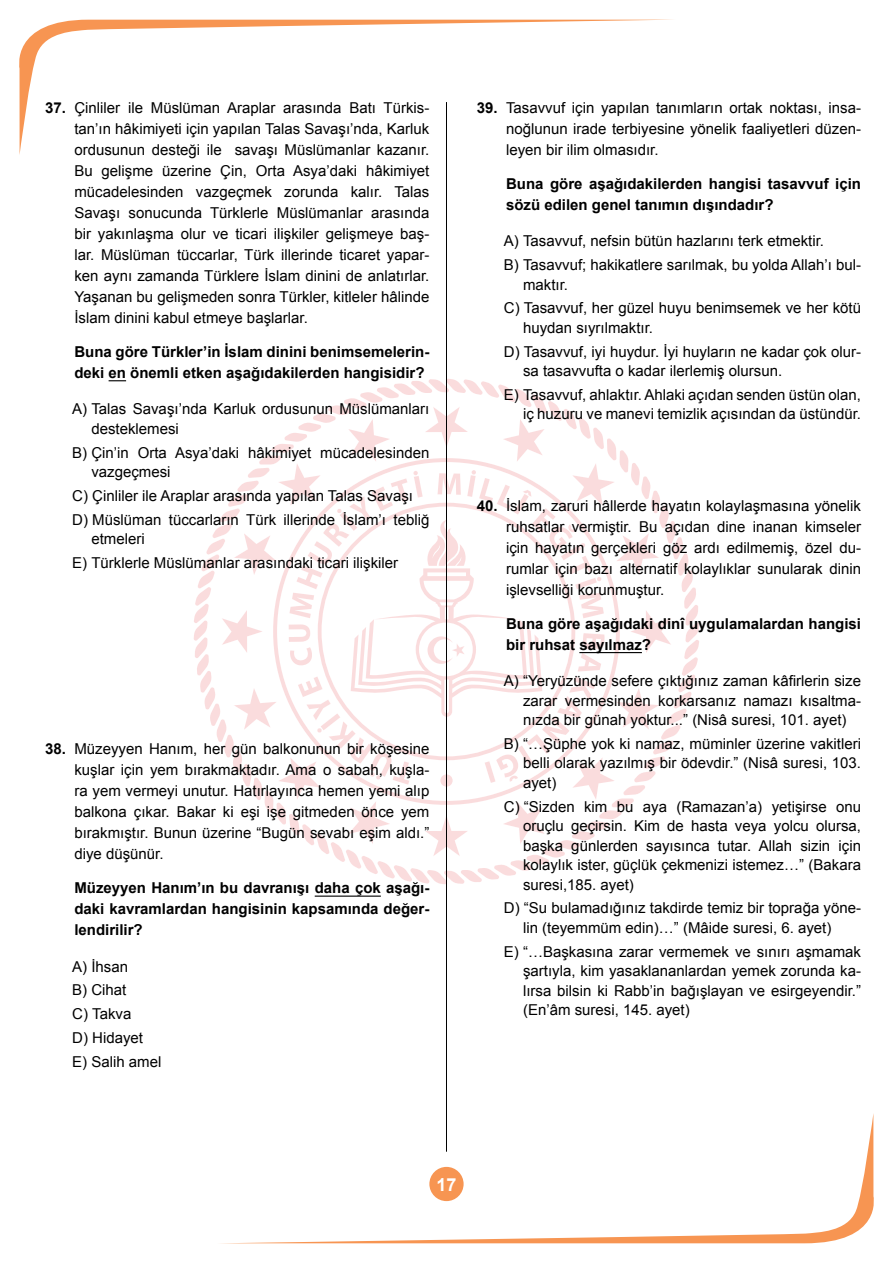
<style>
.page{position:relative;width:893px;height:1263px;background:#fff}
.page>*{position:absolute;margin:0;border:0;box-sizing:border-box;transform-origin:0 0}
.t1{font:700 18px "Arial";color:#fff}
.t2{font:15px/21px "Arial";color:#000}
.t3{font:700 15px/21px "Arial";color:#000}
.s1{font-weight:700}
</style>
<div class="page">
<svg style="left:187px;top:372px;width:519px;height:519px"></svg>
<svg style="left:19px;top:20px;width:632px;height:135px"></svg>
<svg style="left:243px;top:1114px;width:631px;height:129px"></svg>
<hr style="left:446px;top:102px;width:1px;height:1050px;background:#000">
<svg style="left:109px;top:380px;width:17px;height:1px"></svg>
<hr style="left:315px;top:895px;width:66px;height:2px;background:#000">
<hr style="left:579px;top:652px;width:63px;height:1px;background:#000">
<p class="t2" style="left:74px;top:97px;width:357px;text-align:justify;text-indent:-29px"><span class="s1">37.</span> Çinliler ile Müslüman Araplar arasında Batı Türkis&shy;tan’ın hâkimiyeti için yapılan Talas Savaşı’nda, Karluk ordusunun desteği ile savaşı Müslümanlar kazanır.<br>Bu gelişme üzerine Çin, Orta Asya’daki hâkimiyet mücadelesinden vazgeçmek zorunda kalır. Talas Savaşı sonucunda Türklerle Müslümanlar arasında bir yakınlaşma olur ve ticari ilişkiler gelişmeye baş&shy;lar. Müslüman tüccarlar, Türk illerinde ticaret yapar&shy;ken aynı zamanda Türklere İslam dinini de anlatırlar.<br>Yaşanan bu gelişmeden sonra Türkler, kitleler hâlinde İslam dinini kabul etmeye başlarlar.</p>
<p class="t3" style="left:74px;top:341px;width:357px">Buna göre Türkler’in İslam dinini benimsemelerin&shy;deki en önemli etken aşağıdakilerden hangisidir?</p>
<p class="t2" style="left:91px;top:399px;width:340px;line-height:19.5px;text-indent:-19px">A) Talas Savaşı’nda Karluk ordusunun Müslümanları desteklemesi</p>
<p class="t2" style="left:91px;top:443px;width:339px;line-height:19.5px;text-indent:-19px">B) Çin’in Orta Asya’daki hâkimiyet mücadelesinden vazgeçmesi</p>
<p class="t2" style="left:72px;top:484px;width:359px;line-height:23.7px">C) Çinliler ile Araplar arasında yapılan Talas Savaşı<br>D) Müslüman tüccarların Türk illerinde İslam’ı tebliğ</p>
<p class="t2" style="left:72px;top:527px;width:327px;line-height:23.7px;text-indent:19px">etmeleri<br>E) Türklerle Müslümanlar arasındaki ticari ilişkiler</p>
<p class="t2" style="left:74px;top:739px;width:357px;text-align:justify;text-indent:-29px"><span class="s1">38.</span> Müzeyyen Hanım, her gün balkonunun bir köşesine kuşlar için yem bırakmaktadır. Ama o sabah, kuşla&shy;ra yem vermeyi unutur. Hatırlayınca hemen yemi alıp balkona çıkar. Bakar ki eşi işe gitmeden önce yem bırakmıştır. Bunun üzerine “Bugün sevabı eşim aldı.” diye düşünür.</p>
<p class="t3" style="left:74px;top:878px;width:357px;text-align:justify">Müzeyyen Hanım’ın bu davranışı daha çok aşağı&shy;daki kavramlardan hangisinin kapsamında değer&shy;lendirilir?</p>
<p class="t2" style="left:72px;top:955px;width:91px;line-height:23.7px">A) İhsan<br>B) Cihat<br>C) Takva<br>D) Hidayet<br>E) Salih amel</p>
<p class="t2" style="left:506px;top:97px;width:357px;text-align:justify;text-indent:-29px"><span class="s1">39.</span> Tasavvuf için yapılan tanımların ortak noktası, insa&shy;noğlunun irade terbiyesine yönelik faaliyetleri düzen&shy;leyen bir ilim olmasıdır.</p>
<p class="t3" style="left:506px;top:173px;width:357px">Buna göre aşağıdakilerden hangisi tasavvuf için sözü edilen genel tanımın dışındadır?</p>
<p class="t2" style="left:504px;top:229px;width:359px;line-height:23.7px">A) Tasavvuf, nefsin bütün hazlarını terk etmektir.<br>B) Tasavvuf; hakikatlere sarılmak, bu yolda Allah’ı bul-</p>
<p class="t2" style="left:504px;top:273px;width:359px;line-height:23.7px;text-indent:19px">maktır.<br>C) Tasavvuf, her güzel huyu benimsemek ve her kötü</p>
<p class="t2" style="left:504px;top:316px;width:359px;line-height:23.7px;text-indent:19px">huydan sıyrılmaktır.<br>D) Tasavvuf, iyi huydur. İyi huyların ne kadar çok olur-</p>
<p class="t2" style="left:504px;top:359px;width:359px;line-height:23.7px;text-indent:19px">sa tasavvufta o kadar ilerlemiş olursun.<br>E) Tasavvuf, ahlaktır. Ahlaki açıdan senden üstün olan,</p>
<p class="t2" style="left:523px;top:404px;width:340px">iç huzuru ve manevi temizlik açısından da üstündür.</p>
<p class="t2" style="left:506px;top:495px;width:357px;text-align:justify;text-indent:-29px"><span class="s1">40.</span> İslam, zaruri hâllerde hayatın kolaylaşmasına yönelik ruhsatlar vermiştir. Bu açıdan dine inanan kimseler için hayatın gerçekleri göz ardı edilmemiş, özel du&shy;rumlar için bazı alternatif kolaylıklar sunularak dinin işlevselliği korunmuştur.</p>
<p class="t3" style="left:506px;top:613px;width:357px">Buna göre aşağıdaki dinî uygulamalardan hangisi bir ruhsat sayılmaz?</p>
<p class="t2" style="left:523px;top:671px;width:340px;line-height:19.5px;text-align:justify;text-indent:-19px">A) “Yeryüzünde sefere çıktığınız zaman kâfirlerin size zarar vermesinden korkarsanız namazı kısaltma&shy;nızda bir günah yoktur...” (Nisâ suresi, 101. ayet)</p>
<p class="t2" style="left:523px;top:734px;width:340px;line-height:19.5px;text-align:justify;text-indent:-19px">B) “…Şüphe yok ki namaz, müminler üzerine vakitleri belli olarak yazılmış bir ödevdir.” (Nisâ suresi, 103. ayet)</p>
<p class="t2" style="left:523px;top:797px;width:340px;line-height:19.5px;text-align:justify;text-indent:-19px">C) “Sizden kim bu aya (Ramazan’a) yetişirse onu oruçlu geçirsin. Kim de hasta veya yolcu olursa, başka günlerden sayısınca tutar. Allah sizin için kolaylık ister, güçlük çekmenizi istemez…” (Bakara suresi,185. ayet)</p>
<p class="t2" style="left:523px;top:898px;width:340px;line-height:19.5px;text-indent:-19px">D) “Su bulamadığınız takdirde temiz bir toprağa yöne&shy;lin (teyemmüm edin)…” (Mâide suresi, 6. ayet)</p>
<p class="t2" style="left:523px;top:942px;width:340px;line-height:19.5px;text-align:justify;text-indent:-19px">E) “…Başkasına zarar vermemek ve sınırı aşmamak şartıyla, kim yasaklananlardan yemek zorunda ka&shy;lırsa bilsin ki Rabb’in bağışlayan ve esirgeyendir.” (En’âm suresi, 145. ayet)</p>
<p class="t1" style="left:437px;top:1172px;width:22px">17</p>
</div>
